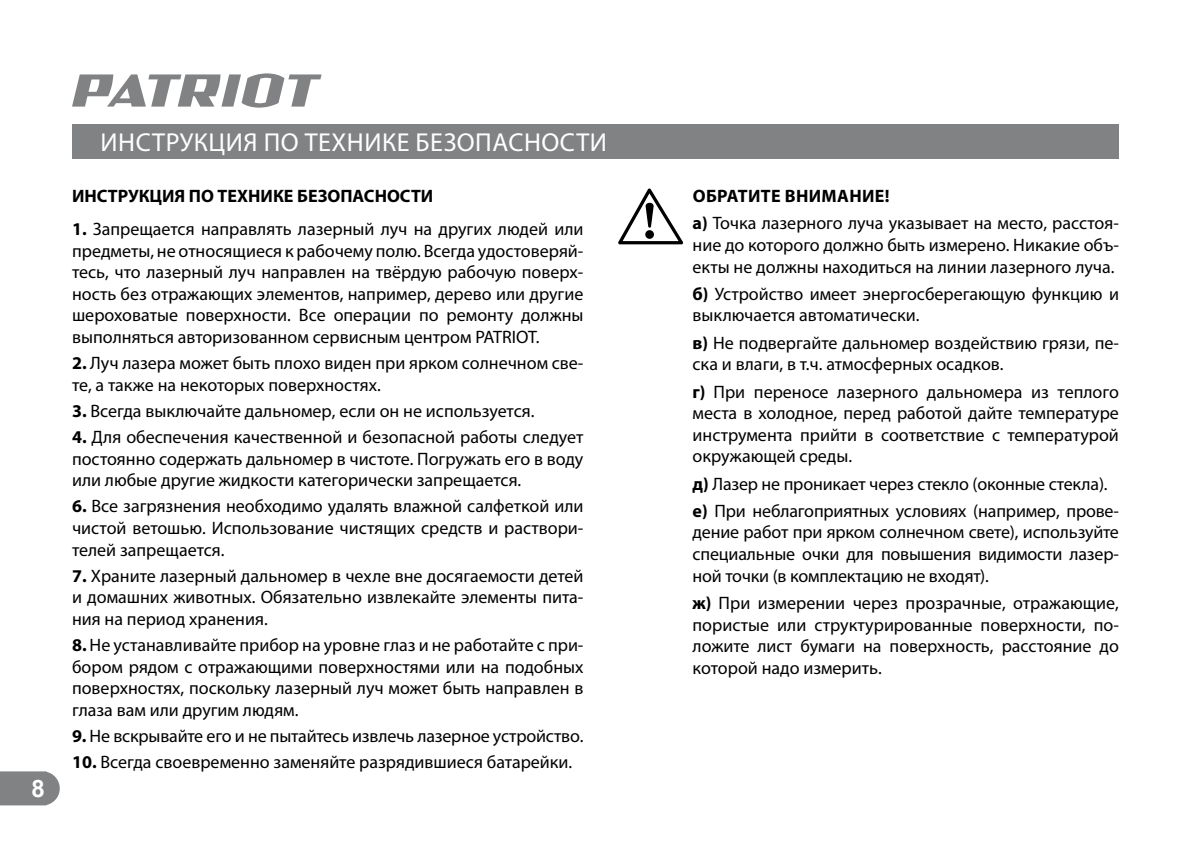
<style>
.page{position:relative;width:1191px;height:842px;background:#fff}
.page>*{position:absolute;margin:0;border:0;box-sizing:border-box;transform-origin:0 0}
.t1{font:26px "Myriad Pro";letter-spacing:.02em;color:#fff}
.t2{font:700 24px "Arial";color:#fff}
.t3{font:18px/21.6px "Myriad Pro";color:#000;text-align:justify}
.t4{font:700 18px "Myriad Pro";color:#000}
.s1{font-weight:700}
</style>
<div class="page">
<svg style="left:0;top:771px;width:60px;height:34px;background:#898b8d"></svg>
<svg style="left:72px;top:73px;width:249px;height:35px"></svg>
<div style="left:72px;top:124px;width:1047px;height:34px;background:#808284"></div>
<svg style="left:618px;top:188px;width:65px;height:56px"></svg>
<h2 class="t2" style="left:31px;top:775px;width:15px">8</h2>
<h1 class="t1" style="left:101px;top:130px;width:508px">ИНСТРУКЦИЯ ПО ТЕХНИКЕ БЕЗОПАСНОСТИ</h1>
<p class="t4" style="left:72px;top:187px;width:363px">ИНСТРУКЦИЯ ПО ТЕХНИКЕ БЕЗОПАСНОСТИ</p>
<p class="t3" style="left:72px;top:219px;width:513px"><span class="s1">1.</span> Запрещается направлять лазерный луч на других людей или предметы, не относящиеся к рабочему полю. Всегда удостоверяй&shy;тесь, что лазерный луч направлен на твёрдую рабочую поверх&shy;ность без отражающих элементов, например, дерево или другие шероховатые поверхности. Все операции по ремонту должны выполняться авторизованном сервисным центром PATRIOT.</p>
<p class="t3" style="left:72px;top:353px;width:513px"><span class="s1">2.</span> Луч лазера может быть плохо виден при ярком солнечном све&shy;те, а также на некоторых поверхностях.</p>
<p class="t3" style="left:72px;top:401px;width:464px"><span class="s1">3.</span> Всегда выключайте дальномер, если он не используется.</p>
<p class="t3" style="left:72px;top:427px;width:513px"><span class="s1">4.</span> Для обеспечения качественной и безопасной работы следует постоянно содержать дальномер в чистоте. Погружать его в воду или любые другие жидкости категорически запрещается.</p>
<p class="t3" style="left:72px;top:496px;width:513px"><span class="s1">6.</span> Все загрязнения необходимо удалять влажной салфеткой или чистой ветошью. Использование чистящих средств и раствори&shy;телей запрещается.</p>
<p class="t3" style="left:72px;top:565px;width:513px"><span class="s1">7.</span> Храните лазерный дальномер в чехле вне досягаемости детей и домашних животных. Обязательно извлекайте элементы пита&shy;ния на период хранения.</p>
<p class="t3" style="left:72px;top:635px;width:513px"><span class="s1">8.</span> Не устанавливайте прибор на уровне глаз и не работайте с при&shy;бором рядом с отражающими поверхностями или на подобных поверхностях, поскольку лазерный луч может быть направлен в глаза вам или другим людям.</p>
<p class="t3" style="left:72px;top:726px;width:513px"><span class="s1">9.</span> Не вскрывайте его и не пытайтесь извлечь лазерное устройство.</p>
<p class="t3" style="left:72px;top:752px;width:502px"><span class="s1">10.</span> Всегда своевременно заменяйте разрядившиеся батарейки.</p>
<p class="t3" style="left:692px;top:183px;width:428px;line-height:27.2px"><span class="s1">ОБРАТИТЕ ВНИМАНИЕ!<br>а)</span> Точка лазерного луча указывает на место, расстоя-</p>
<p class="t3" style="left:692px;top:235px;width:428px">ние до которого должно быть измерено. Никакие объ&shy;екты не должны находиться на линии лазерного луча.</p>
<p class="t3" style="left:692px;top:284px;width:428px"><span class="s1">б)</span> Устройство имеет энергосберегающую функцию и выключается автоматически.</p>
<p class="t3" style="left:692px;top:332px;width:428px"><span class="s1">в)</span> Не подвергайте дальномер воздействию грязи, пе&shy;ска и влаги, в т.ч. атмосферных осадков.</p>
<p class="t3" style="left:692px;top:381px;width:428px"><span class="s1">г)</span> При переносе лазерного дальномера из теплого места в холодное, перед работой дайте температуре инструмента прийти в соответствие с температурой окружающей среды.</p>
<p class="t3" style="left:692px;top:471px;width:428px;line-height:27.2px"><span class="s1">д)</span> Лазер не проникает через стекло (оконные стекла). <span class="s1">е)</span> При неблагоприятных условиях (например, прове-</p>
<p class="t3" style="left:692px;top:522px;width:428px">дение работ при ярком солнечном свете), используйте специальные очки для повышения видимости лазер&shy;ной точки (в комплектацию не входят).</p>
<p class="t3" style="left:692px;top:593px;width:428px"><span class="s1">ж)</span> При измерении через прозрачные, отражающие, пористые или структурированные поверхности, по&shy;ложите лист бумаги на поверхность, расстояние до которой надо измерить.</p>
</div>
